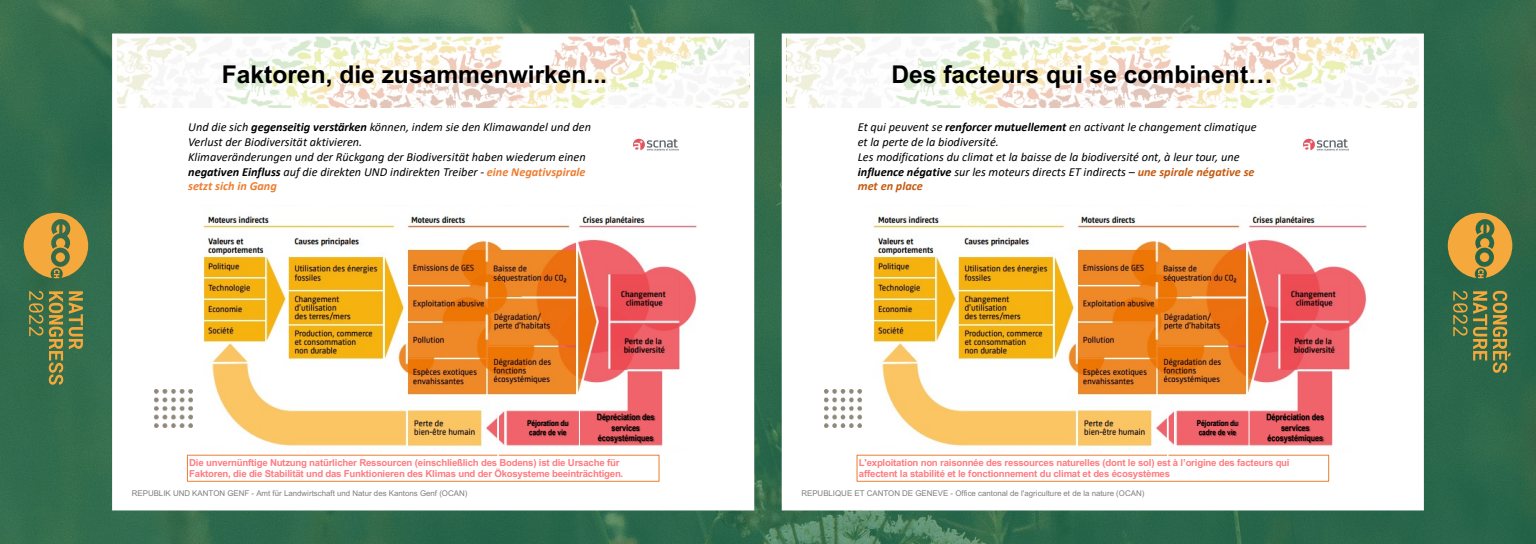
<style>
.page{position:relative;width:1536px;height:544px;background:#fff}
.page>*{position:absolute;margin:0;border:0;box-sizing:border-box;transform-origin:0 0}
.t1{font:700 24.56px "Arial";color:#000}
.t2{font:italic 12.28px/14.7px "Calibri";letter-spacing:.005em;color:#000}
.t3{font:700 9.64px/11.6px "Arial";letter-spacing:-.02em;color:#ff7c80}
.t4{font:700 8.76px/10.5px "Arial Narrow";letter-spacing:-.005em;color:#000;text-align:center}
.t5{font:7.88px "Arial";color:#7f7f7f}
.t6{font:700 7.88px/9.7px "Arial Narrow";color:#000}
.s1{font-weight:700}
.s2{font-weight:700;color:#ed7d31}
.s3{font-weight:700;color:#c55a11}
</style>
<div class="page">
<img style="left:0;top:0;width:1536px;height:544px">
<div style="left:117px;top:35px;width:632px;height:474px;background:#fff"></div>
<div style="left:117px;top:35px;width:632px;height:73px;background:#fff;opacity:.7"></div>
<img style="left:180px;top:215px;width:517px;height:233px">
<img style="left:633px;top:138px;width:46px;height:13px">
<div style="left:187px;top:455px;width:472px;height:27px;border:1px solid #ed7d31"></div>
<img style="left:155px;top:390px;width:37px;height:37px">
<hr style="left:498px;top:420px;width:1px;height:38px;background:#fff">
<hr style="left:498px;top:414px;width:1px;height:38px;background:#fff">
<hr style="left:505px;top:409px;width:1px;height:38px;background:#fff">
<hr style="left:579px;top:409px;width:1px;height:38px;background:#fff">
<img style="left:591px;top:408px;width:72px;height:21px">
<img style="left:606px;top:419px;width:43px;height:11px">
<img style="left:592px;top:430px;width:68px;height:18px">
<img style="left:522px;top:415px;width:55px;height:19px">
<img style="left:524px;top:425px;width:49px;height:19px">
<svg style="left:29px;top:291px;width:14px;height:45px"></svg>
<svg style="left:49px;top:291px;width:14px;height:94px"></svg>
<svg style="left:69px;top:291px;width:14px;height:58px"></svg>
<svg style="left:23px;top:212px;width:66px;height:66px;background:#a99041"></svg>
<div style="left:787px;top:35px;width:632px;height:474px;background:#fff"></div>
<div style="left:787px;top:35px;width:632px;height:73px;background:#fff;opacity:.7"></div>
<img style="left:849px;top:215px;width:518px;height:233px">
<img style="left:1303px;top:138px;width:45px;height:13px">
<div style="left:857px;top:455px;width:472px;height:27px;border:1px solid #ed7d31"></div>
<img style="left:824px;top:390px;width:38px;height:37px">
<hr style="left:1168px;top:422px;width:1px;height:37px;background:#fff">
<hr style="left:1168px;top:414px;width:1px;height:38px;background:#fff">
<hr style="left:1167px;top:420px;width:1px;height:38px;background:#fff">
<hr style="left:1167px;top:414px;width:1px;height:38px;background:#fff">
<hr style="left:1174px;top:409px;width:1px;height:38px;background:#fff">
<hr style="left:1249px;top:409px;width:1px;height:38px;background:#fff">
<img style="left:1261px;top:408px;width:72px;height:21px">
<img style="left:1275px;top:419px;width:43px;height:11px">
<img style="left:1262px;top:430px;width:68px;height:18px">
<img style="left:1192px;top:415px;width:54px;height:19px">
<img style="left:1194px;top:425px;width:48px;height:19px">
<svg style="left:1453px;top:291px;width:34px;height:70px;background:#647945"></svg>
<svg style="left:1493px;top:291px;width:18px;height:82px"></svg>
<svg style="left:1448px;top:212px;width:65px;height:66px;background:#a88e40"></svg>
<h1 class="t1" style="left:222px;top:57px;width:387px">Faktoren, die zusammenwirken...</h1>
<p class="t2" style="left:188px;top:119px;width:404px">Und die sich <span class="s1">gegenseitig verstärken</span> können, indem sie den Klimawandel und den Verlust der Biodiversität aktivieren.<br>Klimaveränderungen und der Rückgang der Biodiversität haben wiederum einen <span class="s1">negativen Einfluss</span> auf die direkten UND indirekten Treiber - <span class="s2">eine Negativspirale setzt sich in Gang</span></p>
<h1 class="t1" style="left:891px;top:57px;width:383px">Des facteurs qui se combinent…</h1>
<p class="t2" style="left:858px;top:119px;width:400px">Et qui peuvent se <span class="s1">renforcer mutuellement</span> en activant le changement climatique et la perte de la biodiversité.<br>Les modifications du climat et la baisse de la biodiversité ont, à leur tour, une <span class="s1">influence négative</span> sur les moteurs directs ET indirects – <span class="s3">une spirale négative se met en place</span></p>
<p class="t6" style="left:527px;top:418px;width:43px">Péjoration du cadre de vie</p>
<p class="t4" style="left:597px;top:411px;width:59px">Dépréciation des services écosystémiques</p>
<p class="t6" style="left:1197px;top:418px;width:43px">Péjoration du cadre de vie</p>
<p class="t4" style="left:1266px;top:411px;width:59px">Dépréciation des services écosystémiques</p>
<p class="t3" style="left:189px;top:457px;width:436px">Die unvernünftige Nutzung natürlicher Ressourcen (einschließlich des Bodens) ist die Ursache für<br>Faktoren, die die Stabilität und das Funktionieren des Klimas und der Ökosysteme beeinträchtigen.</p>
<p class="t3" style="left:859px;top:457px;width:432px">L'exploitation non raisonnée des ressources naturelles (dont le sol) est à l’origine des facteurs qui affectent la stabilité et le fonctionnement du climat et des écosystèmes</p>
<p class="t5" style="left:132px;top:488px;width:337px">REPUBLIK UND KANTON GENF - Amt für Landwirtschaft und Natur des Kantons Genf (OCAN)</p>
<p class="t5" style="left:801px;top:488px;width:344px">REPUBLIQUE ET CANTON DE GENEVE - Office cantonal de l'agriculture et de la nature (OCAN)</p>
</div>
